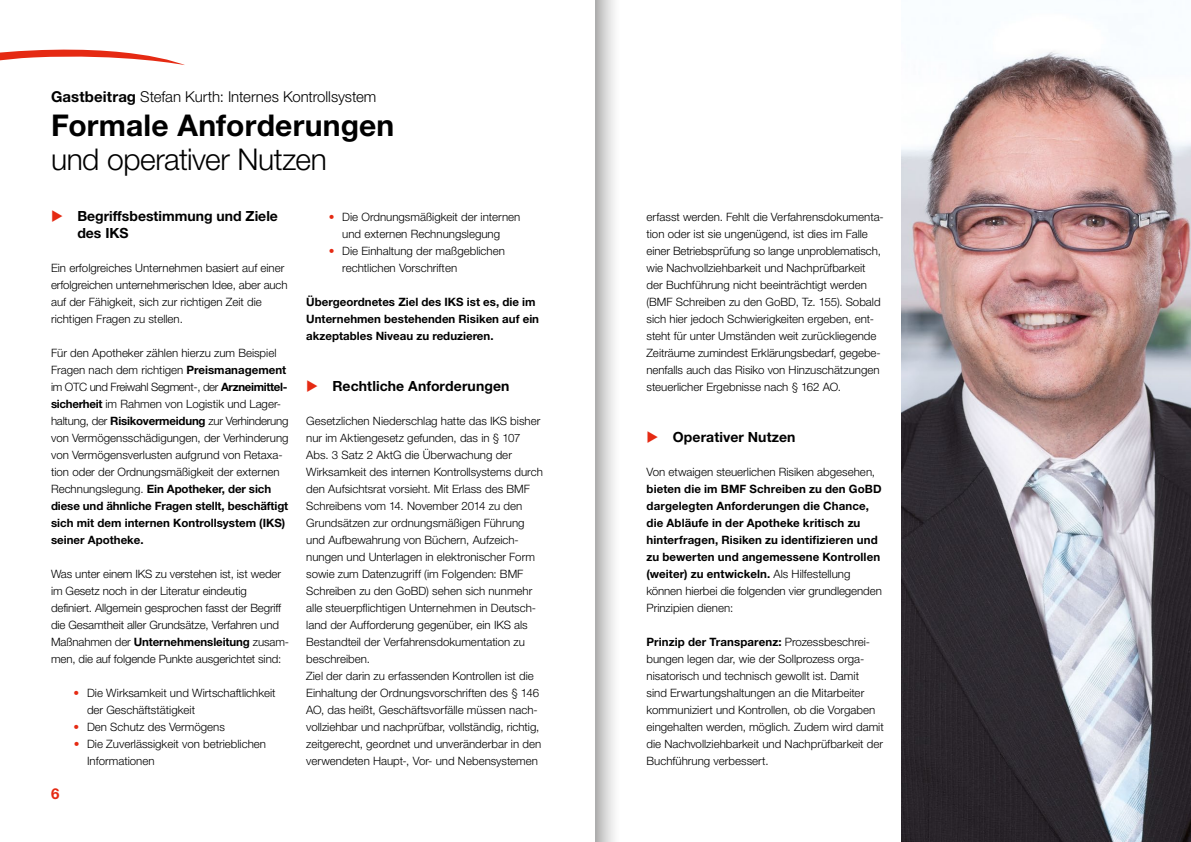
<style>
.page{position:relative;width:1191px;height:842px;background:#fff}
.page>*{position:absolute;margin:0;border:0;box-sizing:border-box;transform-origin:0 0}
.t1{font:700 30px "Helvetica Neue LT Std";letter-spacing:.005em;color:#000}
.t2{font:300 30px "Helvetica Neue LT Std";letter-spacing:-.015em;color:#000}
.t3{font:300 15px "Helvetica Neue LT Std";letter-spacing:-.005em;color:#000}
.t4{font:700 15px "Helvetica Neue LT Std";color:#e52a13}
.t5{font:700 14px/17px "Helvetica Neue LT Std";color:#000}
.t6{font:300 11.5px/17px "Helvetica Neue LT Std";color:#000}
.t7{font:700 11.5px/17px "Helvetica Neue LT Std";letter-spacing:.005em;color:#000}
.s1{font-weight:700}
.s2{color:#e52a13}
.s3{font-weight:300}
</style>
<div class="page">
<svg style="left:0;top:49px;width:185px;height:16px"></svg>
<img style="left:901px;top:51px;width:290px;height:791px">
<svg style="left:595px;top:0;width:20px;height:842px;background:#cecece"></svg>
<h2 class="t3" style="left:51px;top:88px;width:327px"><span class="s1">Gastbeitrag</span> Stefan Kurth: Internes Kontrollsystem</h2>
<h1 class="t1" style="left:51px;top:107px;width:345px">Formale Anforderungen</h1>
<h1 class="t2" style="left:51px;top:141px;width:277px">und operativer Nutzen</h1>
<p class="t5" style="left:77px;top:207px;width:202px;text-indent:-26px"><span class="s2">◆</span> Begriffsbestimmung und Ziele des IKS</p>
<p class="t6" style="left:51px;top:259px;width:238px">Ein erfolgreiches Unternehmen basiert auf einer erfolgreichen unternehmerischen Idee, aber auch auf der Fähigkeit, sich zur richtigen Zeit die richtigen Fragen zu stellen.</p>
<p class="t6" style="left:51px;top:344px;width:239px">Für den Apotheker zählen hierzu zum Beispiel Fragen nach dem richtigen <span class="s1">Preismanagement </span>im OTC und Freiwahl Segment-, der <span class="s1">Arzneimittel&shy;sicherheit</span> im Rahmen von Logistik und Lager&shy;haltung, der <span class="s1">Risikovermeidung</span> zur Verhinderung von Vermögensschädigungen, der Verhinderung von Vermögensverlusten aufgrund von Retaxa&shy;tion oder der Ordnungsmäßigkeit der externen Rechnungslegung. <span class="s1">Ein Apotheker, der sich diese und ähnliche Fragen stellt, beschäftigt sich mit dem internen Kontrollsystem (IKS) seiner Apotheke.</span></p>
<p class="t6" style="left:51px;top:565px;width:240px">Was unter einem IKS zu verstehen ist, ist weder im Gesetz noch in der Literatur eindeutig definiert. Allgemein gesprochen fasst der Begriff die Gesamtheit aller Grundsätze, Verfahren und Maßnahmen der <span class="s1">Unternehmensleitung</span> zusam&shy;men, die auf folgende Punkte ausgerichtet sind:</p>
<p class="t6" style="left:87px;top:685px;width:190px;text-indent:-13px"><span class="s2">•</span> Die Wirksamkeit und Wirtschaftlichkeit der Geschäftstätigkeit</p>
<p class="t6" style="left:74px;top:719px;width:153px"><span class="s2">•</span> Den Schutz des Vermögens</p>
<p class="t6" style="left:87px;top:736px;width:180px;text-indent:-13px"><span class="s2">•</span> Die Zuverlässigkeit von betrieblichen<br>Informationen</p>
<p class="t6" style="left:329px;top:208px;width:193px;text-align:center"><span class="s2">•</span> Die Ordnungsmäßigkeit der internen und externen Rechnungslegung</p>
<p class="t6" style="left:342px;top:242px;width:164px;text-indent:-13px"><span class="s2">•</span> Die Einhaltung der maßgeblichen rechtlichen Vorschriften</p>
<p class="t7" style="left:306px;top:293px;width:234px">Übergeordnetes Ziel des IKS ist es, die im<br>Unternehmen bestehenden Risiken auf ein akzeptables Niveau zu reduzieren.</p>
<p class="t5" style="left:306px;top:377px;width:205px"><span class="s2">◆</span> Rechtliche Anforderungen</p>
<p class="t6" style="left:306px;top:412px;width:238px">Gesetzlichen Niederschlag hatte das IKS bisher nur im Aktiengesetz gefunden, das in § 107<br>Abs. 3 Satz 2 AktG die Überwachung der Wirksamkeit des internen Kontrollsystems durch den Aufsichtsrat vorsieht. Mit Erlass des BMF Schreibens vom 14. November 2014 zu den Grundsätzen zur ordnungsmäßigen Führung und Aufbewahrung von Büchern, Aufzeich&shy;nungen und Unterlagen in elektronischer Form sowie zum Datenzugriff (im Folgenden: BMF Schreiben zu den GoBD) sehen sich nunmehr alle steuerpflichtigen Unternehmen in Deutsch&shy;land der Aufforderung gegenüber, ein IKS als Bestandteil der Verfahrensdokumentation zu beschreiben.<br>Ziel der darin zu erfassenden Kontrollen ist die Einhaltung der Ordnungsvorschriften des § 146<br>AO, das heißt, Geschäftsvorfälle müssen nach&shy;vollziehbar und nachprüfbar, vollständig, richtig, zeitgerecht, geordnet und unveränderbar in den verwendeten Haupt-, Vor- und Nebensystemen</p>
<h2 class="t4" style="left:51px;top:785px;width:10px">6</h2>
<p class="t6" style="left:646px;top:208px;width:239px">erfasst werden. Fehlt die Verfahrensdokumenta&shy;tion oder ist sie ungenügend, ist dies im Falle einer Betriebsprüfung so lange unproblematisch, wie Nachvollziehbarkeit und Nachprüfbarkeit der Buchführung nicht beeinträchtigt werden (BMF Schreiben zu den GoBD, Tz. 155). Sobald sich hier jedoch Schwierigkeiten ergeben, ent&shy;steht für unter Umständen weit zurückliegende Zeiträume zumindest Erklärungsbedarf, gegebe&shy;nenfalls auch das Risiko von Hinzuschätzungen steuerlicher Ergebnisse nach § 162 AO.</p>
<p class="t5" style="left:646px;top:428px;width:150px"><span class="s2">◆</span> Operativer Nutzen</p>
<p class="t6" style="left:646px;top:463px;width:230px">Von etwaigen steuerlichen Risiken abgesehen,</p>
<p class="t7" style="left:646px;top:480px;width:237px">bieten die im BMF Schreiben zu den GoBD dargelegten Anforderungen die Chance, die Abläufe in der Apotheke kritisch zu hinterfragen, Risiken zu identifizieren und zu bewerten und angemessene Kontrollen (weiter) zu entwickeln. <span class="s3">Als Hilfestellung können hierbei die folgenden vier grundlegenden Prinzipien dienen:</span></p>
<p class="t6" style="left:646px;top:633px;width:239px"><span class="s1">Prinzip der Transparenz:</span> Prozessbeschrei&shy;bungen legen dar, wie der Sollprozess orga&shy;nisatorisch und technisch gewollt ist. Damit<br>sind Erwartungshaltungen an die Mitarbeiter kommuniziert und Kontrollen, ob die Vorgaben eingehalten werden, möglich. Zudem wird damit die Nachvollziehbarkeit und Nachprüfbarkeit der Buchführung verbessert.</p>
</div>
